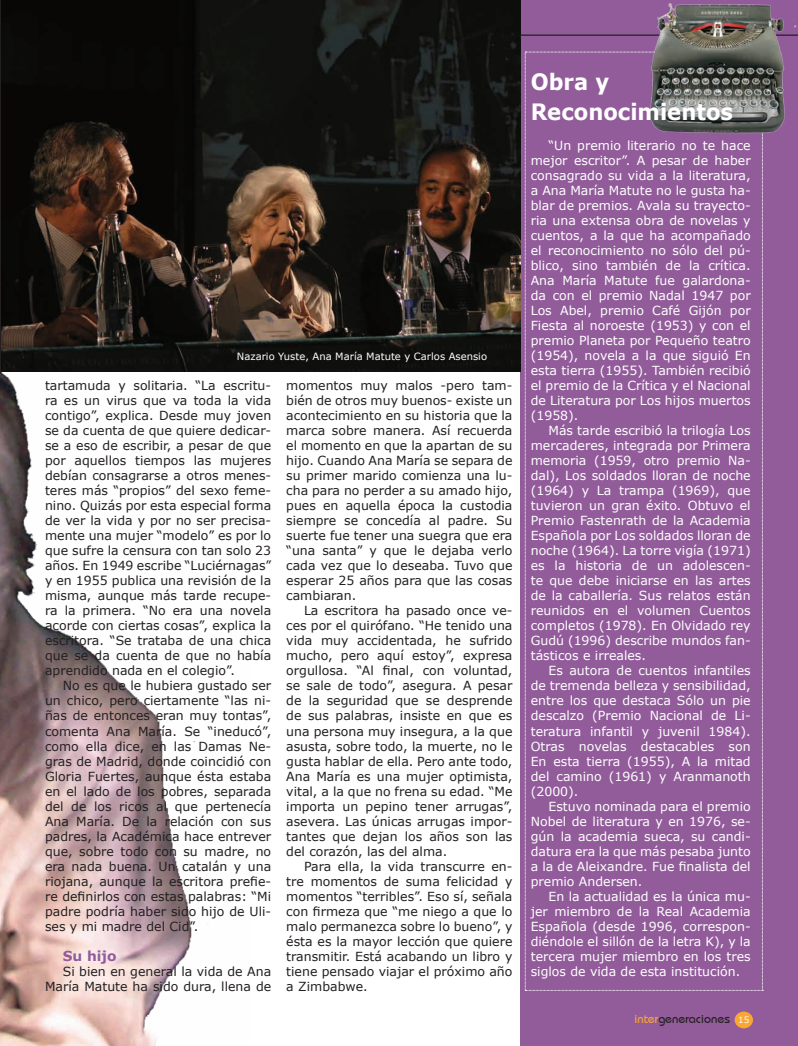
<style>
.page{position:relative;width:798px;height:1046px;background:#fff}
.page>*{position:absolute;margin:0;border:0;box-sizing:border-box;transform-origin:0 0}
.t1{font:700 22.5px/30px "Verdana";color:#fff;scale:.94 1}
.t2{font:700 13.75px "Verdana";color:#925c9b}
.t3{font:12.5px/15px "Verdana";color:#231f20;text-align:justify}
.t4{font:12.5px/15px "Verdana";color:#fff;text-align:justify}
.t5{font:12.5px "Dyname S Si";color:#231f20}
.t6{font:10px "Verdana";color:#fff}
.s1{color:#faa633}
.s2{font-family:"Verdana";font-size:8.75px;color:#fff}
</style>
<div class="page">
<div style="left:520px;top:0;width:277px;height:1045px;background:#925c9b"></div>
<svg style="left:0;top:0;width:2px;height:270px"></svg>
<hr style="left:0;top:35px;width:797px;height:1px;background:#231f20">
<div style="left:734px;top:1011px;width:18px;height:17px;background:#faa633;border-radius:50%"></div>
<img style="left:2px;top:0;width:518px;height:371px">
<svg style="left:524px;top:52px;width:239px;height:938px"></svg>
<img style="left:0;top:270px;width:249px;height:775px">
<img style="left:635px;top:3px;width:162px;height:134px">
<p class="t6" style="left:237px;top:350px;width:251px">Nazario Yuste, Ana María Matute y Carlos Asensio</p>
<p class="t3" style="left:45px;top:378px;width:228px">tartamuda y solitaria. “La escritu&shy;ra es un virus que va toda la vida contigo”, explica. Desde muy joven se da cuenta de que quiere dedicar&shy;se a eso de escribir, a pesar de que por aquellos tiempos las mujeres debían consagrarse a otros menes&shy;teres más “propios” del sexo feme&shy;nino. Quizás por esta especial forma de ver la vida y por no ser precisa&shy;mente una mujer “modelo” es por lo que sufre la censura con tan solo 23 años. En 1949 escribe “Luciérnagas” y en 1955 publica una revisión de la misma, aunque más tarde recupe&shy;ra la primera. “No era una novela acorde con ciertas cosas”, explica la escritora. “Se trataba de una chica que se da cuenta de que no había aprendido nada en el colegio”.</p>
<p class="t3" style="left:45px;top:678px;width:228px;text-indent:18px">No es que le hubiera gustado ser un chico, pero ciertamente “las ni&shy;ñas de entonces eran muy tontas”, comenta Ana María. Se “ineducó”, como ella dice, en las Damas Ne&shy;gras de Madrid, donde coincidió con Gloria Fuertes, aunque ésta estaba en el lado de los pobres, separada del de los ricos al que pertenecía Ana María. De la relación con sus padres, la Académica hace entrever que, sobre todo con su madre, no era nada buena. Un catalán y una riojana, aunque la escritora prefie&shy;re definirlos con estas palabras: “Mi padre podría haber sido hijo de Uli&shy;ses y mi madre del Cid”.</p>
<p class="t2" style="left:63px;top:946px;width:55px">Su hijo</p>
<p class="t3" style="left:45px;top:963px;width:228px;text-align:right">Si bien en general la vida de Ana<br>María Matute ha sido dura, llena de</p>
<p class="t3" style="left:286px;top:378px;width:228px">momentos muy malos -pero tam&shy;bién de otros muy buenos- existe un acontecimiento en su historia que la marca sobre manera. Así recuerda el momento en que la apartan de su hijo. Cuando Ana María se separa de su primer marido comienza una lu&shy;cha para no perder a su amado hijo, pues en aquella época la custodia siempre se concedía al padre. Su suerte fue tener una suegra que era “una santa” y que le dejaba verlo cada vez que lo deseaba. Tuvo que esperar 25 años para que las cosas cambiaran.</p>
<p class="t3" style="left:286px;top:603px;width:228px;text-indent:18px">La escritora ha pasado once ve&shy;ces por el quirófano. “He tenido una vida muy accidentada, he sufrido mucho, pero aquí estoy”, expresa orgullosa. “Al final, con voluntad, se sale de todo”, asegura. A pesar de la seguridad que se desprende de sus palabras, insiste en que es una persona muy insegura, a la que asusta, sobre todo, la muerte, no le gusta hablar de ella. Pero ante todo, Ana María es una mujer optimista, vital, a la que no frena su edad. “Me importa un pepino tener arrugas”, asevera. Las únicas arrugas impor&shy;tantes que dejan los años son las del corazón, las del alma.</p>
<p class="t3" style="left:286px;top:858px;width:228px;text-indent:18px">Para ella, la vida transcurre en&shy;tre momentos de suma felicidad y momentos “terribles”. Eso sí, señala con firmeza que “me niego a que lo malo permanezca sobre lo bueno”, y ésta es la mayor lección que quiere transmitir. Está acabando un libro y tiene pensado viajar el próximo año a Zimbabwe.</p>
<h1 class="t1" style="left:530px;top:66px;width:217px">Obra y<br>Reconocimientos</h1>
<p class="t4" style="left:530px;top:138px;width:221px;text-indent:18px">“Un premio literario no te hace mejor escritor”. A pesar de haber consagrado su vida a la literatura, a Ana María Matute no le gusta ha&shy;blar de premios. Avala su trayecto&shy;ria una extensa obra de novelas y cuentos, a la que ha acompañado el reconocimiento no sólo del pú&shy;blico, sino también de la crítica.<br>Ana María Matute fue galardona&shy;da con el premio Nadal 1947 por Los Abel, premio Café Gijón por Fiesta al noroeste (1953) y con el premio Planeta por Pequeño teatro (1954), novela a la que siguió En esta tierra (1955). También recibió el premio de la Crítica y el Nacional de Literatura por Los hijos muertos (1958).</p>
<p class="t4" style="left:530px;top:423px;width:221px;text-indent:18px">Más tarde escribió la trilogía Los mercaderes, integrada por Primera memoria (1959, otro premio Na&shy;dal), Los soldados lloran de noche (1964) y La trampa (1969), que tuvieron un gran éxito. Obtuvo el Premio Fastenrath de la Academia Española por Los soldados lloran de noche (1964). La torre vigía (1971) es la historia de un adolescen&shy;te que debe iniciarse en las artes de la caballería. Sus relatos están reunidos en el volumen Cuentos completos (1978). En Olvidado rey Gudú (1996) describe mundos fan&shy;tásticos e irreales.</p>
<p class="t4" style="left:530px;top:663px;width:221px;text-indent:18px">Es autora de cuentos infantiles de tremenda belleza y sensibilidad, entre los que destaca Sólo un pie descalzo (Premio Nacional de Li&shy;teratura infantil y juvenil 1984).<br>Otras novelas destacables son En esta tierra (1955), A la mitad del camino (1961) y Aranmanoth (2000).</p>
<p class="t4" style="left:530px;top:798px;width:221px;text-indent:18px">Estuvo nominada para el premio Nobel de literatura y en 1976, se&shy;gún la academia sueca, su candi&shy;datura era la que más pesaba junto a la de Aleixandre. Fue finalista del premio Andersen.</p>
<p class="t4" style="left:530px;top:888px;width:221px;text-indent:18px">En la actualidad es la única mu&shy;jer miembro de la Real Academia Española (desde 1996, correspon&shy;diéndole el sillón de la letra K), y la tercera mujer miembro en los tres siglos de vida de esta institución.</p>
<p class="t5" style="left:633px;top:1011px;width:117px"><span class="s1">inter</span>generaciones <span class="s2">15</span></p>
</div>
